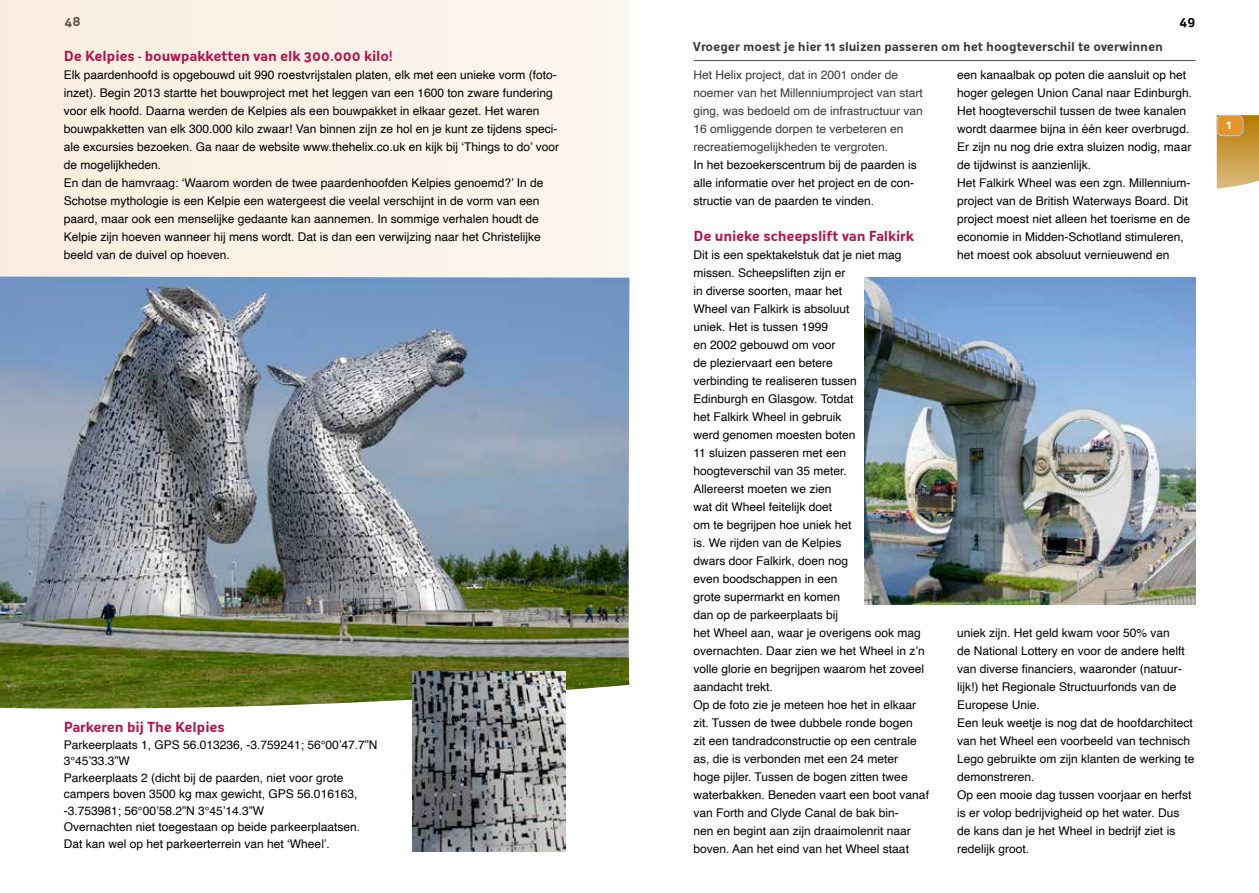
<style>
.page{position:relative;width:1259px;height:893px;background:#fff}
.page>*{position:absolute;margin:0;border:0;box-sizing:border-box;transform-origin:0 0}
.t1{font:700 13.5px "Oceania";letter-spacing:-.01em;color:#b60e49}
.t2{font:12px/18px "Helvetica";color:#000}
.t3{font:12px/18px "Helvetica";color:#383937}
.t4{font:700 12px "Oceania";letter-spacing:-.01em;color:#383937}
.t5{font:700 12px "Oceania";color:#000}
.t6{font:700 12px "Oceania";color:#fff}
</style>
<div class="page">
<div style="left:0;top:0;width:629px;height:277px;background:#faf2e7"></div>
<hr style="left:693px;top:60px;width:502px;height:1px;background:#555756">
<img style="left:864px;top:278px;width:331px;height:327px">
<img style="left:0;top:277px;width:629px;height:432px">
<img style="left:412px;top:672px;width:154px;height:180px">
<svg style="left:1216px;top:115px;width:43px;height:73px;background:#cda452"></svg>
<div style="left:1217px;top:115px;width:26px;height:21px;background:#e3972b;border-radius:5px"></div>
<div style="left:1216px;top:115px;width:27px;height:21px;border:1px solid #fff;border-radius:5px"></div>
<p class="t5" style="left:65px;top:15px;width:17px">48</p>
<p class="t5" style="left:1179px;top:15px;width:17px">49</p>
<p class="t1" style="left:64px;top:48px;width:331px">De Kelpies - bouwpakketten van elk 300.000 kilo!</p>
<p class="t2" style="left:64px;top:66px;width:497px">Elk paardenhoofd is opgebouwd uit 990 roestvrijstalen platen, elk met een unieke vorm (foto&shy;inzet). Begin 2013 startte het bouwproject met het leggen van een 1600 ton zware fundering voor elk hoofd. Daarna werden de Kelpies als een bouwpakket in elkaar gezet. Het waren bouwpakketten van elk 300.000 kilo zwaar! Van binnen zijn ze hol en je kunt ze tijdens speci&shy;ale excursies bezoeken. Ga naar de website www.thehelix.co.uk en kijk bij ‘Things to do’ voor de mogelijkheden.<br>En dan de hamvraag: ‘Waarom worden de twee paardenhoofden Kelpies genoemd?’ In de Schotse mythologie is een Kelpie een watergeest die veelal verschijnt in de vorm van een paard, maar ook een menselijke gedaante kan aannemen. In sommige verhalen houdt de Kelpie zijn hoeven wanneer hij mens wordt. Dat is dan een verwijzing naar het Christelijke beeld van de duivel op hoeven.</p>
<p class="t1" style="left:64px;top:719px;width:162px">Parkeren bij The Kelpies</p>
<p class="t2" style="left:64px;top:736px;width:315px;line-height:16.5px">Parkeerplaats 1, GPS 56.013236, -3.759241; 56°00’47.7”N 3°45’33.3”W<br>Parkeerplaats 2 (dicht bij de paarden, niet voor grote campers boven 3500 kg max gewicht, GPS 56.016163, -3.753981; 56°00’58.2”N 3°45’14.3”W<br>Overnachten niet toegestaan op beide parkeerplaatsen.<br>Dat kan wel op het parkeerterrein van het ‘Wheel’.</p>
<p class="t4" style="left:693px;top:40px;width:471px">Vroeger moest je hier 11 sluizen passeren om het hoogteverschil te overwinnen</p>
<p class="t3" style="left:693px;top:66px;width:231px">Het Helix project, dat in 2001 onder de noemer van het Millenniumproject van start ging, was bedoeld om de infrastructuur van 16 omliggende dorpen te verbeteren en recreatiemogelijkheden te vergroten.</p>
<p class="t2" style="left:693px;top:156px;width:225px">In het bezoekerscentrum bij de paarden is alle informatie over het project en de con&shy;structie van de paarden te vinden.</p>
<p class="t1" style="left:693px;top:228px;width:222px">De unieke scheepslift van Falkirk</p>
<p class="t2" style="left:693px;top:246px;width:237px">Dit is een spektakelstuk dat je niet mag missen. Scheepsliften zijn er<br>in diverse soorten, maar het<br>Wheel van Falkirk is absoluut<br>uniek. Het is tussen 1999<br>en 2002 gebouwd om voor<br>de pleziervaart een betere<br>verbinding te realiseren tussen<br>Edinburgh en Glasgow. Totdat<br>het Falkirk Wheel in gebruik<br>werd genomen moesten boten<br>11 sluizen passeren met een<br>hoogteverschil van 35 meter.<br>Allereerst moeten we zien<br>wat dit Wheel feitelijk doet<br>om te begrijpen hoe uniek het<br>is. We rijden van de Kelpies<br>dwars door Falkirk, doen nog<br>even boodschappen in een<br>grote supermarkt en komen<br>dan op de parkeerplaats bij<br>het Wheel aan, waar je overigens ook mag overnachten. Daar zien we het Wheel in z’n volle glorie en begrijpen waarom het zoveel aandacht trekt.<br>Op de foto zie je meteen hoe het in elkaar zit. Tussen de twee dubbele ronde bogen<br>zit een tandradconstructie op een centrale as, die is verbonden met een 24 meter<br>hoge pijler. Tussen de bogen zitten twee waterbakken. Beneden vaart een boot vanaf van Forth and Clyde Canal de bak bin-<br>nen en begint aan zijn draaimolenrit naar boven. Aan het eind van het Wheel staat</p>
<p class="t2" style="left:957px;top:66px;width:236px">een kanaalbak op poten die aansluit op het hoger gelegen Union Canal naar Edinburgh.<br>Het hoogteverschil tussen de twee kanalen wordt daarmee bijna in één keer overbrugd.<br>Er zijn nu nog drie extra sluizen nodig, maar de tijdwinst is aanzienlijk.<br>Het Falkirk Wheel was een zgn. Millennium&shy;project van de British Waterways Board. Dit project moest niet alleen het toerisme en de economie in Midden-Schotland stimuleren, het moest ook absoluut vernieuwend en</p>
<p class="t2" style="left:957px;top:624px;width:239px">uniek zijn. Het geld kwam voor 50% van<br>de National Lottery en voor de andere helft van diverse financiers, waaronder (natuur&shy;lijk!) het Regionale Structuurfonds van de Europese Unie.<br>Een leuk weetje is nog dat de hoofdarchitect van het Wheel een voorbeeld van technisch Lego gebruikte om zijn klanten de werking te demonstreren.<br>Op een mooie dag tussen voorjaar en herfst is er volop bedrijvigheid op het water. Dus de kans dan je het Wheel in bedrijf ziet is redelijk groot.</p>
<p class="t6" style="left:1226px;top:117px;width:7px">1</p>
</div>
